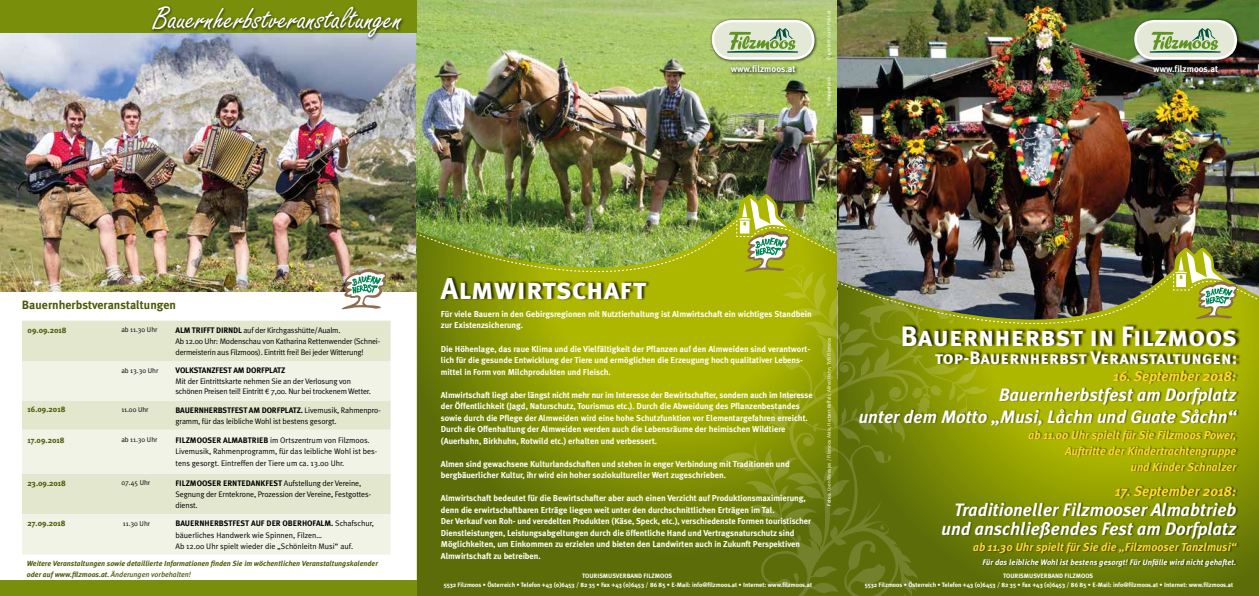
<style>
.page{position:relative;width:1259px;height:596px;background:#fff}
.page>*{position:absolute;margin:0;border:0;box-sizing:border-box;transform-origin:0 0}
.t1{font:34px "Handmade Script";color:#fff}
.t2{font:30px "Meta Plus Bold Caps";color:#fff}
.t3{font:28px "Meta Plus Bold Caps";color:#fff}
.t4{font:italic 700 18px/21.6px "Meta Plus";color:#fff;text-align:right}
.t5{font:18px "Meta Plus Bold Caps";color:#fff}
.t6{font:italic 700 14px "Meta Plus";color:#ffd631}
.t7{font:700 12px "Meta Plus";color:#4a5a05}
.t8{font:italic 700 11.5px/16px "Meta Plus";color:#ffd631;text-align:right}
.t9{font:700 9.1px "Meta Plus";color:#fff}
.t10{font:700 8.6px/11.5px "Meta Plus";letter-spacing:-.005em;color:#fff}
.t11{font:8px/11.2px "Meta Plus Normal";letter-spacing:-.015em;color:#000}
.t12{font:700 8px "Meta Plus";letter-spacing:-.01em;color:#000}
.t13{font:italic 700 8px "Meta Plus";color:#fff}
.t14{font:700 8px "Meta Plus";color:#4a5a05}
.t15{font:italic 700 7.4px/10.4px "Meta Plus";color:#4a5a05}
.t16{font:7px "Meta Plus Normal";color:#000}
.t17{font:700 6.3px/8.8px "Meta Plus";letter-spacing:-.005em;color:#fff;text-align:center}
.t18{font:5px "Meta Plus Normal";color:#fff}
.t19{font:5px "Franklin Gothic";color:#fff}
.t20{font:500 5px "Franklin Gothic";color:#fff}
.s1{font-weight:400}
.s2{font-family:"Meta Plus";font-weight:700}
.s3{font-family:"Myriad Pro"}
.s4{font-family:"Meta Plus Normal";font-weight:400}
.s5{font-weight:500}
.s6{font-family:"Meta Plus";font-weight:500}
</style>
<div class="page">
<img style="left:0;top:33px;width:417px;height:258px">
<img style="left:417px;top:0;width:421px;height:194px">
<svg style="left:417px;top:194px;width:421px;height:401px;background:#758405"></svg>
<img style="left:838px;top:0;width:421px;height:197px">
<svg style="left:988px;top:349px;width:271px;height:246px;background:#758405"></svg>
<svg style="left:720px;top:349px;width:268px;height:246px;background:#77860d"></svg>
<div style="left:1132px;top:18px;width:108px;height:58px;background:#000;opacity:.75"></div>
<div style="left:1135px;top:21px;width:100px;height:37px;background:#e3e9d6;border-radius:19px"></div>
<div style="left:1134px;top:20px;width:103px;height:40px;border:3px solid #fff;border-radius:19px"></div>
<svg style="left:1149px;top:28px;width:71px;height:25px"></svg>
<div style="left:710px;top:18px;width:108px;height:58px;background:#000;opacity:.75"></div>
<div style="left:713px;top:21px;width:100px;height:37px;background:#e3e9d6;border-radius:19px"></div>
<div style="left:711px;top:20px;width:103px;height:40px;border:3px solid #fff;border-radius:19px"></div>
<svg style="left:727px;top:28px;width:71px;height:25px"></svg>
<div style="left:860px;top:369px;width:379px;height:198px;background:#000;opacity:.5"></div>
<div style="left:0;top:0;width:417px;height:33px;background:#798e0b"></div>
<div style="left:150px;top:4px;width:255px;height:37px;background:#000;opacity:.75"></div>
<div style="left:22px;top:320px;width:368px;height:41px;background:#e2e7ce"></div>
<svg style="left:22px;top:361px;width:368px;height:193px;background:#ebeede"></svg>
<div style="left:0;top:579px;width:417px;height:16px;background:#798e0b"></div>
<div style="left:903px;top:323px;width:337px;height:42px;background:#000;opacity:.75"></div>
<svg style="left:341px;top:268px;width:45px;height:41px"></svg>
<img style="left:416px;top:197px;width:843px;height:152px">
<h1 class="t1" style="left:154px;top:0;width:250px">Bauernherbstveranstaltungen</h1>
<p class="t19" style="left:825px;top:60px;width:51px;rotate:-90deg">Zugestellt durch Post.at</p>
<p class="t9" style="left:730px;top:63px;width:66px">www.filzmoos.at</p>
<p class="t9" style="left:1153px;top:63px;width:66px">www.filzmoos.at</p>
<p class="t20" style="left:825px;top:106px;width:31px;rotate:-90deg"><span class="s1">©</span> doppel<span class="s1">pack</span></p>
<h3 class="t7" style="left:22px;top:298px;width:156px">Bauernherbstveranstaltungen</h3>
<p class="t14" style="left:28px;top:325px;width:40px">09.09.2018</p>
<p class="t16" style="left:121px;top:325px;width:38px">ab 11.30 Uhr</p>
<p class="t11" style="left:175px;top:324px;width:206px"><span class="s2">ALM TRIFFT DIRNDL</span> auf der Kirchgasshütte/Aualm.<br>Ab 12.00 Uhr: Modenschau von Katharina Rettenwender (Schnei&shy;dermeisterin aus Filzmoos). Eintritt frei! Bei jeder Witterung!</p>
<p class="t16" style="left:121px;top:366px;width:39px">ab 13.30 Uhr</p>
<p class="t12" style="left:175px;top:365px;width:111px">VOLKSTANZFEST AM DORFPLATZ</p>
<p class="t11" style="left:175px;top:375px;width:197px;line-height:10.2px">Mit der Eintrittskarte nehmen Sie an der Verlosung von schönen Preisen teil! Eintritt <span class="s3">€</span> 7,00. Nur bei trockenem Wetter.</p>
<p class="t14" style="left:28px;top:405px;width:39px">16.09.2018</p>
<p class="t16" style="left:121px;top:405px;width:29px">11.00 Uhr</p>
<p class="t12" style="left:175px;top:405px;width:207px">BAUERNHERBSTFEST AM DORFPLATZ. <span class="s4">Livemusik, Rahmenpro-</span></p>
<p class="t11" style="left:175px;top:415px;width:163px">gramm, für das leibliche Wohl ist bestens gesorgt.</p>
<p class="t14" style="left:28px;top:435px;width:38px">17.09.2018</p>
<p class="t16" style="left:121px;top:435px;width:38px">ab 11.30 Uhr</p>
<p class="t11" style="left:175px;top:434px;width:203px"><span class="s2">FILZMOOSER ALMABTRIEB</span> im Ortszentrum von Filzmoos.<br>Livemusik, Rahmenprogramm, für das leibliche Wohl ist bes&shy;tens gesorgt. Eintreffen der Tiere um ca. 13.00 Uhr.</p>
<p class="t14" style="left:28px;top:478px;width:40px">23.09.2018</p>
<p class="t16" style="left:121px;top:478px;width:30px">07.45 Uhr</p>
<p class="t12" style="left:175px;top:478px;width:187px">FILZMOOSER ERNTEDANKFEST <span class="s4">Aufstellung der Vereine,</span></p>
<p class="t11" style="left:175px;top:488px;width:197px">Segnung der Erntekrone, Prozession der Vereine, Festgottes&shy;dienst.</p>
<p class="t14" style="left:28px;top:518px;width:40px">27.09.2018</p>
<p class="t16" style="left:123px;top:518px;width:29px">11.30 Uhr</p>
<p class="t12" style="left:175px;top:518px;width:200px">BAUERNHERBSTFEST AUF DER OBERHOFALM. <span class="s4">Schafschur,</span></p>
<p class="t11" style="left:175px;top:528px;width:179px">bäuerliches Handwerk wie Spinnen, Filzen…<br>Ab 12.00 Uhr spielt wieder die „Schönleitn Musi“ auf.</p>
<p class="t15" style="left:27px;top:558px;width:352px">Weitere Veranstaltungen sowie detaillierte Informationen finden Sie im wöchentlichen Veranstaltungskalender oder auf www.filzmoos.at. <span class="s5">Änderungen vorbehalten!</span></p>
<h2 class="t2" style="left:441px;top:271px;width:207px">Almwirtschaft</h2>
<p class="t10" style="left:441px;top:308px;width:372px">Für viele Bauern in den Gebirgsregionen mit Nutztierhaltung ist Almwirtschaft ein wichtiges Standbein zur Existenzsicherung.</p>
<p class="t10" style="left:441px;top:342px;width:371px">Die Höhenlage, das raue Klima und die Vielfältigkeit der Pflanzen auf den Almweiden sind verantwort&shy;lich für die gesunde Entwicklung der Tiere und ermöglichen die Erzeugung hoch qualitativer Lebens&shy;mittel in Form von Milchprodukten und Fleisch.</p>
<p class="t10" style="left:441px;top:388px;width:373px">Almwirtschaft liegt aber längst nicht mehr nur im Interesse der Bewirtschafter, sondern auch im Interesse der Öffentlichkeit (Jagd, Naturschutz, Tourismus etc.). Durch die Abweidung des Pflanzenbestandes sowie durch die Pflege der Almweiden wird eine hohe Schutzfunktion vor Elementargefahren erreicht.<br>Durch die Offenhaltung der Almweiden werden auch die Lebensräume der heimischen Wildtiere (Auerhahn, Birkhuhn, Rotwild etc.) erhalten und verbessert.</p>
<p class="t10" style="left:441px;top:457px;width:350px">Almen sind gewachsene Kulturlandschaften und stehen in enger Verbindung mit Traditionen und bergbäuerlicher Kultur, ihr wird ein hoher soziokultureller Wert zugeschrieben.</p>
<p class="t10" style="left:441px;top:492px;width:372px">Almwirtschaft bedeutet für die Bewirtschafter aber auch einen Verzicht auf Produktionsmaximierung, denn die erwirtschaftbaren Erträge liegen weit unter den durchschnittlichen Erträgen im Tal.<br>Der Verkauf von Roh- und veredelten Produkten (Käse, Speck, etc.), verschiedenste Formen touristischer Dienstleistungen, Leistungsabgeltungen durch die öffentliche Hand und Vertragsnaturschutz sind Möglichkeiten, um Einkommen zu erzielen und bieten den Landwirten auch in Zukunft Perspektiven Almwirtschaft zu betreiben.</p>
<p class="t17" style="left:444px;top:571px;width:370px">TOURISMUSVERBAND FILZMOOS<br>5532 Filzmoos • Österreich • Telefon +43 (0)6453 / 82 35 • Fax +43 (0)6453 / 86 85 • E-Mail: info@filzmoos.at • Internet: www.filzmoos.at</p>
<p class="t18" style="left:826px;top:505px;width:169px;rotate:-90deg"><span class="s6">Fotos:</span> Coen Weesjes / Filzmoos Aktiv, Herbert Raffalt, Alfred Hahn, TVB Filzmoos</p>
<h3 class="t3" style="left:900px;top:319px;width:338px">Bauernherbst in Filzmoos</h3>
<h3 class="t5" style="left:934px;top:346px;width:304px">top-Bauernherbst Veranstaltungen:</h3>
<h3 class="t6" style="left:1113px;top:368px;width:124px">16. September 2018:</h3>
<h3 class="t4" style="left:858px;top:384px;width:379px">Bauernherbstfest am Dorfplatz<br>unter dem Motto „Musi, Låchn und Guate Såchn“</h3>
<h3 class="t8" style="left:1028px;top:426px;width:209px">ab 11.00 Uhr spielt für Sie Filzmoos Power,<br>Auftritte der Kindertrachtengruppe<br>und Kinder Schnalzer</h3>
<h3 class="t6" style="left:1115px;top:482px;width:123px">17. September 2018:</h3>
<h3 class="t4" style="left:941px;top:499px;width:296px;line-height:19px">Traditioneller Filzmooser Almabtrieb und anschließendes Fest am Dorfplatz</h3>
<h3 class="t8" style="left:973px;top:538px;width:265px">ab 11.30 Uhr spielt für Sie die „Filzmooser Tanzlmusi“</h3>
<p class="t13" style="left:982px;top:557px;width:255px">Für das leibliche Wohl ist bestens gesorgt! Für Unfälle wird nicht gehaftet.</p>
<p class="t17" style="left:864px;top:571px;width:370px">TOURISMUSVERBAND FILZMOOS<br>5532 Filzmoos • Österreich • Telefon +43 (0)6453 / 82 35 • Fax +43 (0)6453 / 86 85 • E-Mail: info@filzmoos.at • Internet: www.filzmoos.at</p>
</div>
